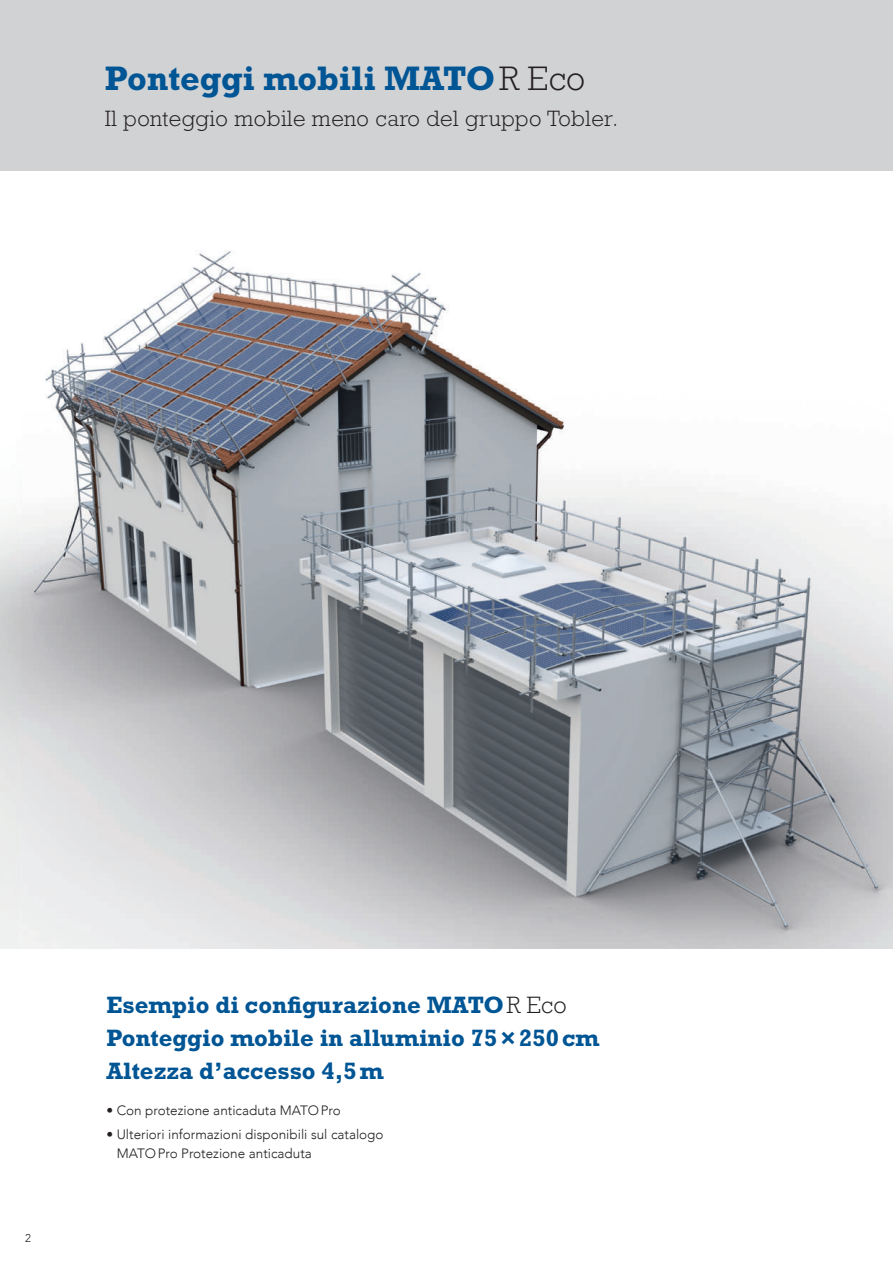
<style>
.page{position:relative;width:893px;height:1263px;background:#fff}
.page>*{position:absolute;margin:0;border:0;box-sizing:border-box;transform-origin:0 0}
.t1{font:700 34.5px "Rockwell Std";color:#005595}
.t2{font:700 24px/32.7px "Rockwell Std";color:#005595}
.t3{font:300 22.5px "Rockwell Std";letter-spacing:.02em;color:#231f20}
.t4{font:300 13.5px/19.5px "Avenir";color:#231f20}
.t5{font:300 11.25px "Avenir";color:#231f20}
.s1{font-weight:300;color:#231f20}
</style>
<div class="page">
<div style="left:0;top:0;width:893px;height:170px;background:#d1d2d4"></div>
<img style="left:0;top:251px;width:893px;height:698px">
<h1 class="t1" style="left:105px;top:58px;width:482px">Ponteggi mobili MATO<span class="s1">R Eco</span></h1>
<h3 class="t3" style="left:105px;top:105px;width:515px">Il ponteggio mobile meno caro del gruppo Tobler.</h3>
<p class="t5" style="left:25px;top:1231px;width:7px">2</p>
<h2 class="t2" style="left:106px;top:988px;width:494px">Esempio di configurazione MATO<span class="s1">R Eco<br></span>Ponteggio mobile in alluminio 75×250cm<br>Altezza d’accesso 4,5m</h2>
<p class="t4" style="left:106px;top:1101px;width:236px">• Con protezione anticaduta MATOPro</p>
<p class="t4" style="left:117px;top:1124px;width:268px;text-indent:-10px">• Ulteriori informazioni disponibili sul catalogo<br>MATOPro Protezione anticaduta</p>
</div>
